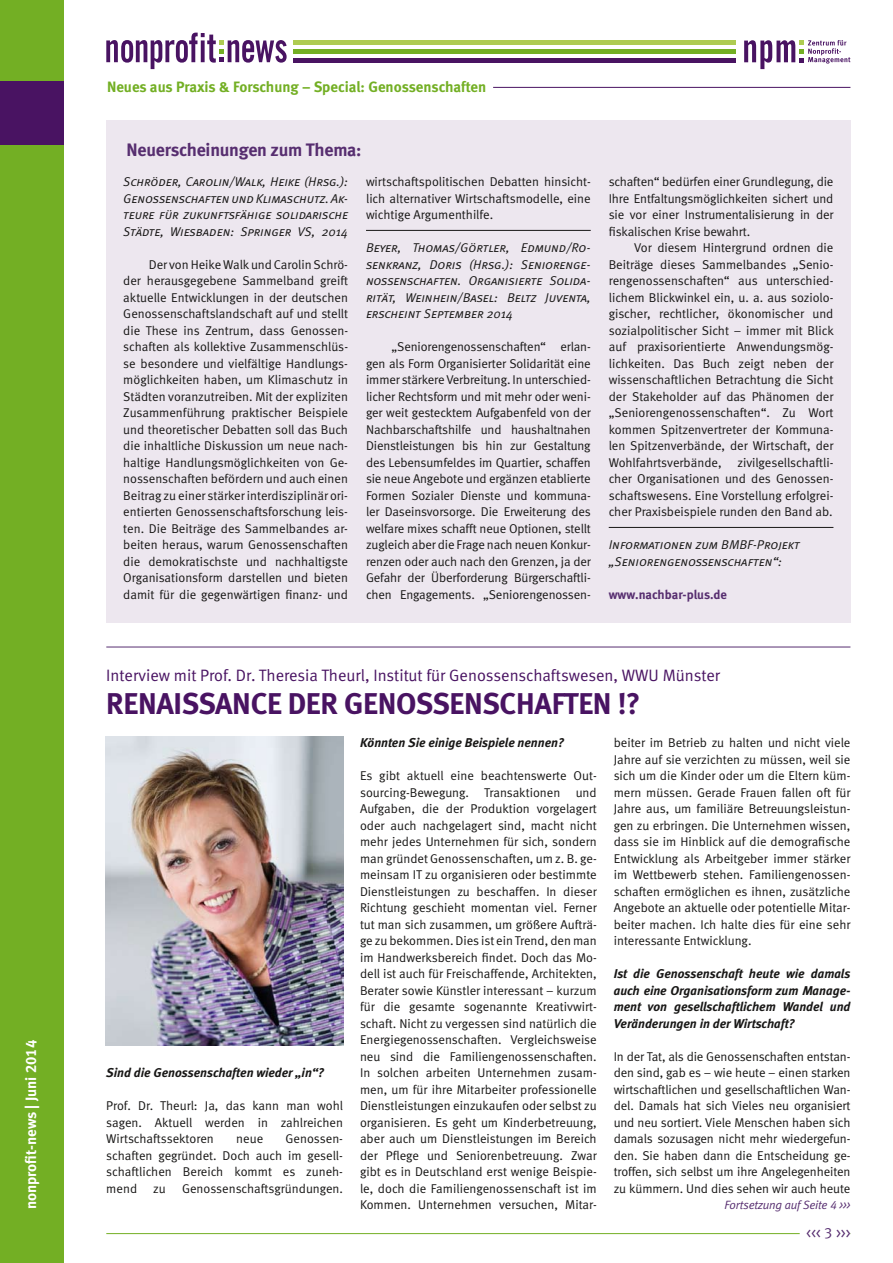
<style>
.page{position:relative;width:893px;height:1263px;background:#fff}
.page>*{position:absolute;margin:0;border:0;box-sizing:border-box;transform-origin:0 0}
.t1{font:30px "Meta Bold LF";letter-spacing:-.01em;color:#491362}
.t2{font:18px "Meta Bold LF";letter-spacing:-.01em;color:#572e70}
.t3{font:16.5px "Meta Normal LF";color:#491362}
.t4{font:15px "Meta Bold LF";color:#73af24}
.t5{font:15px "Meta Bold LF";color:#fff}
.t6{font:15px "Meta Normal LF";color:#572e70}
.t7{font:12.75px/16.5px "Meta Normal LF";letter-spacing:-.005em;color:#181716;text-align:justify}
.t8{font:12.75px/16.5px "Meta Normal Italic Caps";color:#181716;text-align:justify}
.t9{font:italic 700 12.75px/16.5px "Meta";color:#181716;text-align:justify}
.t10{font:12.75px "Meta Bold LF";color:#572e70}
.t11{font:italic 12px "Meta Normal LF";letter-spacing:-.01em;color:#572e70}
</style>
<div class="page">
<div style="left:0;top:0;width:64px;height:1263px;background:#73af24"></div>
<div style="left:0;top:81px;width:64px;height:64px;background:#491362"></div>
<svg style="left:106px;top:33px;width:181px;height:36px"></svg>
<hr style="left:293px;top:58px;width:443px;height:4px;background:#491362">
<div style="left:293px;top:49px;width:442px;height:5px;background:#73af24"></div>
<hr style="left:293px;top:40px;width:442px;height:4px;background:#aecc52">
<svg style="left:744px;top:40px;width:106px;height:29px"></svg>
<hr style="left:106px;top:1233px;width:744px;height:1px;background:#73af24">
<div style="left:800px;top:1223px;width:50px;height:30px;background:#fff"></div>
<hr style="left:481px;top:87px;width:369px;height:1px;background:#491362">
<div style="left:107px;top:80px;width:386px;height:15px;background:#fff"></div>
<div style="left:106px;top:120px;width:744px;height:503px;background:#ede7ef"></div>
<hr style="left:366px;top:230px;width:225px;height:1px;background:#181716">
<hr style="left:609px;top:527px;width:224px;height:1px;background:#181716">
<img style="left:105px;top:737px;width:238px;height:308px">
<hr style="left:106px;top:647px;width:744px;height:1px;background:#572e70">
<p class="t5" style="left:22px;top:1209px;width:171px;rotate:-90deg">nonprofit-news | Juni 2014</p>
<p class="t4" style="left:107px;top:78px;width:381px">Neues aus Praxis &amp; Forschung – Special: Genossenschaften</p>
<h2 class="t2" style="left:126px;top:140px;width:237px">Neuerscheinungen zum Thema:</h2>
<p class="t8" style="left:123px;top:173px;width:226px">Schröder, Carolin/Walk, Heike (Hrsg.):<br>Genossenschaften und Klimaschutz. Ak&shy;teure für zukunftsfähige solidarische Städte, Wiesbaden: Springer VS, 2014</p>
<p class="t7" style="left:123px;top:256px;width:226px;text-indent:26px">Der von Heike Walk und Carolin Schrö&shy;der herausgegebene Sammelband greift aktuelle Entwicklungen in der deutschen Genossenschaftslandschaft auf und stellt die These ins Zentrum, dass Genossen&shy;schaften als kollektive Zusammenschlüs&shy;se besondere und vielfältige Handlungs&shy;möglichkeiten haben, um Klimaschutz in Städten voranzutreiben. Mit der expliziten Zusammenführung praktischer Beispiele und theoretischer Debatten soll das Buch die inhaltliche Diskussion um neue nach&shy;haltige Handlungsmöglichkeiten von Ge&shy;nossenschaften befördern und auch einen Beitrag zu einer stärker interdisziplinär ori&shy;entierten Genossenschaftsforschung leis&shy;ten. Die Beiträge des Sammelbandes ar&shy;beiten heraus, warum Genossenschaften die demokratischste und nachhaltigste Organisationsform darstellen und bieten damit für die gegenwärtigen finanz- und</p>
<p class="t7" style="left:366px;top:173px;width:226px">wirtschaftspolitischen Debatten hinsicht&shy;lich alternativer Wirtschaftsmodelle, eine wichtige Argumenthilfe.</p>
<p class="t8" style="left:366px;top:239px;width:226px">Beyer, Thomas/Görtler, Edmund/Ro&shy;senkranz, Doris (Hrsg.): Seniorenge&shy;nossenschaften. Organisierte Solida&shy;rität, Weinhein/Basel: Beltz Juventa, erscheint September 2014</p>
<p class="t7" style="left:366px;top:338px;width:226px;text-indent:26px">„Seniorengenossenschaften“ erlan&shy;gen als Form Organisierter Solidarität eine immer stärkere Verbreitung. In unterschied&shy;licher Rechtsform und mit mehr oder weni&shy;ger weit gestecktem Aufgabenfeld von der Nachbarschaftshilfe und haushaltnahen Dienstleistungen bis hin zur Gestaltung des Lebensumfeldes im Quartier, schaffen sie neue Angebote und ergänzen etablierte Formen Sozialer Dienste und kommuna&shy;ler Daseinsvorsorge. Die Erweiterung des welfare mixes schafft neue Optionen, stellt zugleich aber die Frage nach neuen Konkur&shy;renzen oder auch nach den Grenzen, ja der Gefahr der Überforderung Bürgerschaftli&shy;chen Engagements. „Seniorengenossen-</p>
<p class="t7" style="left:609px;top:173px;width:226px">schaften“ bedürfen einer Grundlegung, die Ihre Entfaltungsmöglichkeiten sichert und sie vor einer Instrumentalisierung in der fiskalischen Krise bewahrt.</p>
<p class="t7" style="left:609px;top:239px;width:227px;text-indent:26px">Vor diesem Hintergrund ordnen die Beiträge dieses Sammelbandes „Senio&shy;rengenossenschaften“ aus unterschied&shy;lichem Blickwinkel ein, u. a. aus soziolo&shy;gischer, rechtlicher, ökonomischer und sozialpolitischer Sicht – immer mit Blick auf praxisorientierte Anwendungsmög&shy;lichkeiten. Das Buch zeigt neben der wissenschaftlichen Betrachtung die Sicht der Stakeholder auf das Phänomen der „Seniorengenossenschaften“. Zu Wort kommen Spitzenvertreter der Kommuna&shy;len Spitzenverbände, der Wirtschaft, der Wohlfahrtsverbände, zivilgesellschaftli&shy;cher Organisationen und des Genossen&shy;schaftswesens. Eine Vorstellung erfolgrei&shy;cher Praxisbeispiele runden den Band ab.</p>
<p class="t8" style="left:609px;top:536px;width:193px">Informationen zum BMBF-Projekt „Seniorengenossenschaften“:</p>
<p class="t10" style="left:609px;top:586px;width:120px">www.nachbar-plus.de</p>
<p class="t3" style="left:106px;top:665px;width:615px">Interview mit Prof. Dr. Theresia Theurl, Institut für Genossenschaftswesen, WWU Münster</p>
<h1 class="t1" style="left:106px;top:685px;width:536px">Renaissance der Genossenschaften !?</h1>
<p class="t9" style="left:106px;top:1064px;width:219px">Sind die Genossenschaften wieder „in“?</p>
<p class="t7" style="left:106px;top:1097px;width:238px">Prof. Dr. Theurl: Ja, das kann man wohl sagen. Aktuell werden in zahlreichen Wirtschaftssektoren</p>
<p class="t7" style="left:106px;top:1130px;width:238px;text-indent:179px">Genossen&shy;schaften gegründet. Doch auch im gesell&shy;schaftlichen Bereich kommt es zuneh&shy;mend</p>
<p class="t7" style="left:236px;top:1130px;width:28px">neue</p>
<p class="t7" style="left:153px;top:1180px;width:14px">zu</p>
<p class="t7" style="left:182px;top:1180px;width:162px">Genossenschaftsgründungen.</p>
<p class="t9" style="left:360px;top:734px;width:205px">Könnten Sie einige Beispiele nennen?</p>
<p class="t7" style="left:360px;top:767px;width:238px">Es gibt aktuell eine beachtenswerte Out&shy;sourcing-Bewegung. Transaktionen und Aufgaben, die der Produktion vorgelagert oder auch nachgelagert sind, macht nicht mehr jedes Unternehmen für sich, sondern man gründet Genossenschaften, um z. B. ge&shy;meinsam IT zu organisieren oder bestimmte Dienstleistungen zu beschaffen. In dieser Richtung geschieht momentan viel. Ferner tut man sich zusammen, um größere Aufträ&shy;ge zu bekommen. Dies ist ein Trend, den man im Handwerksbereich findet. Doch das Mo&shy;dell ist auch für Freischaffende, Architekten, Berater sowie Künstler interessant – kurzum für die gesamte sogenannte Kreativwirt&shy;schaft. Nicht zu vergessen sind natürlich die Energiegenossenschaften. Vergleichsweise neu sind die Familiengenossenschaften.<br>In solchen arbeiten Unternehmen zusam&shy;men, um für ihre Mitarbeiter professionelle Dienstleistungen einzukaufen oder selbst zu organisieren. Es geht um Kinderbetreuung, aber auch um Dienstleistungen im Bereich der Pflege und Seniorenbetreuung. Zwar gibt es in Deutschland erst wenige Beispie&shy;le, doch die Familiengenossenschaft ist im Kommen. Unternehmen versuchen, Mitar-</p>
<p class="t7" style="left:614px;top:734px;width:238px">beiter im Betrieb zu halten und nicht viele Jahre auf sie verzichten zu müssen, weil sie sich um die Kinder oder um die Eltern küm&shy;mern müssen. Gerade Frauen fallen oft für Jahre aus, um familiäre Betreuungsleistun&shy;gen zu erbringen. Die Unternehmen wissen, dass sie im Hinblick auf die demografische Entwicklung als Arbeitgeber immer stärker im Wettbewerb stehen. Familiengenossen&shy;schaften ermöglichen es ihnen, zusätzliche Angebote an aktuelle oder potentielle Mitar&shy;beiter machen. Ich halte dies für eine sehr interessante Entwicklung.</p>
<p class="t9" style="left:614px;top:965px;width:238px">Ist die Genossenschaft heute wie damals auch eine Organisationsform zum Manage&shy;ment von gesellschaftlichem Wandel und Veränderungen in der Wirtschaft?</p>
<p class="t7" style="left:614px;top:1048px;width:238px">In der Tat, als die Genossenschaften entstan&shy;den sind, gab es – wie heute – einen starken wirtschaftlichen und gesellschaftlichen Wan&shy;del. Damals hat sich Vieles neu organisiert und neu sortiert. Viele Menschen haben sich damals sozusagen nicht mehr wiedergefun&shy;den. Sie haben dann die Entscheidung ge&shy;troffen, sich selbst um ihre Angelegenheiten zu kümmern. Und dies sehen wir auch heute</p>
<p class="t11" style="left:724px;top:1198px;width:127px">Fortsetzung auf Seite 4 &gt;&gt;&gt;</p>
<p class="t6" style="left:807px;top:1224px;width:45px">&lt;&lt;&lt; 3 &gt;&gt;&gt;</p>
</div>
